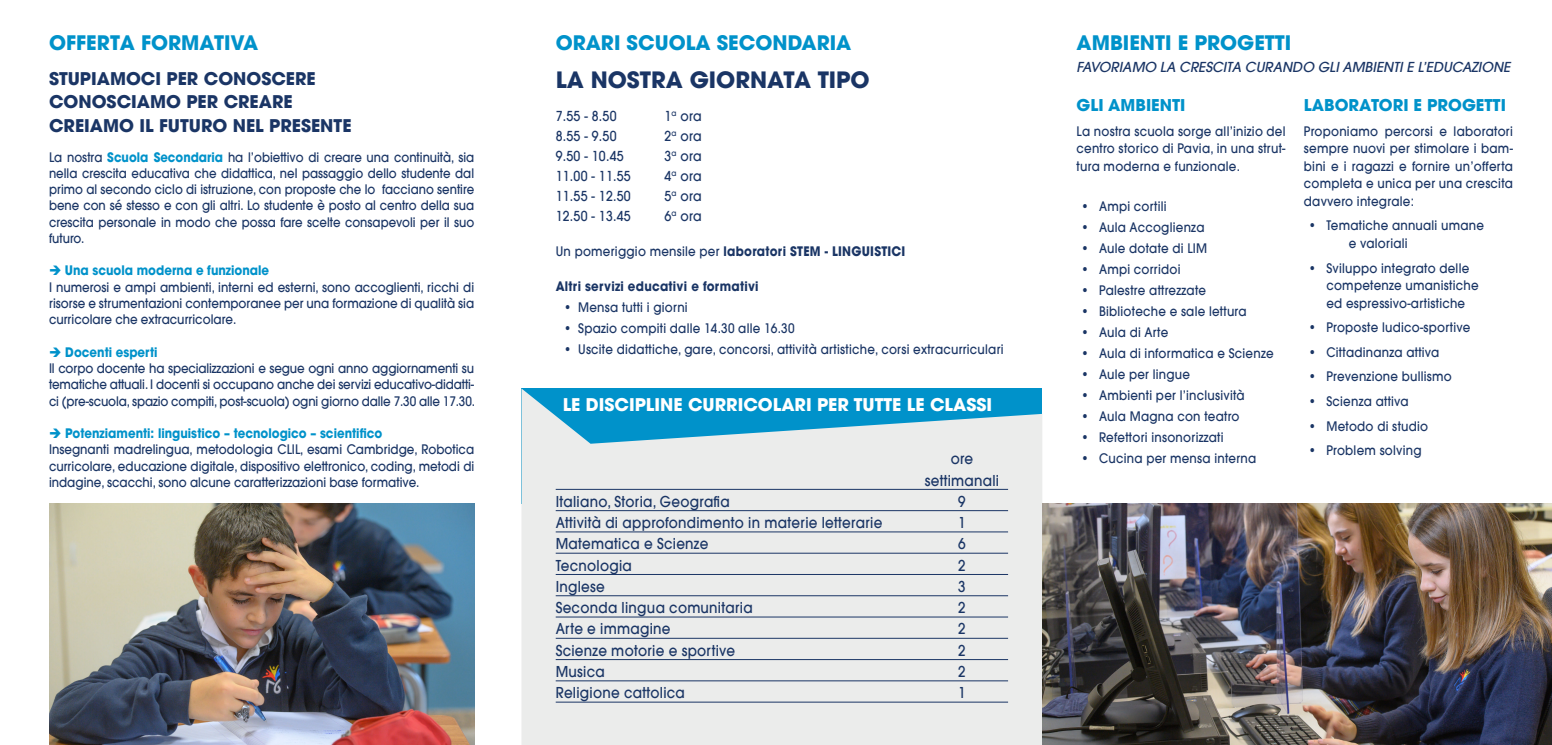
<style>
.page{position:relative;width:1552px;height:745px;background:#fff}
.page>*{position:absolute;margin:0;border:0;box-sizing:border-box;transform-origin:0 0}
.t1{font:700 22.5px "Avant Garde LT";color:#1a3565}
.t2{font:700 20px "Avant Garde LT";color:#0092ca}
.t3{font:700 17.5px/23.8px "Avant Garde LT";color:#1a3565}
.t4{font:700 17.5px "Avant Garde LT";color:#fff}
.t5{font:700 16.25px "Avant Garde LT";color:#0092ca}
.t6{font:500 15px/21.2px "Avant Garde LT";letter-spacing:.02em;color:#1a3565;text-align:center;scale:.9 1}
.t7{font:500 13.75px "Avant Garde LT";letter-spacing:.02em;color:#1a3565;scale:.9 1}
.t8{font:italic 500 13.75px "Avant Garde LT";color:#1a3565}
.t9{font:500 13.12px/17.5px "Avant Garde LT";letter-spacing:.02em;color:#1a3565;text-align:justify;scale:.9 1}
.t10{font:500 13.12px/16.2px "Avant Garde LT";color:#1a3565;scale:.9 1}
.t11{font:500 13.12px/16.2px "Avant Garde LT";letter-spacing:.02em;color:#1a3565;text-align:justify;scale:.89 1}
.t12{font:500 13.12px/16.2px "Avant Garde LT";letter-spacing:-.01em;color:#1a3565;scale:.9 1}
.t13{font:700 13.12px "Avant Garde LT";letter-spacing:.02em;color:#1a3565;scale:.9 1}
.s1{font-weight:700;color:#0092ca}
.s2{color:#0092ca}
.s3{font-weight:500}
</style>
<div class="page">
<svg style="left:521px;top:388px;width:521px;height:356px;background:#ccdee4"></svg>
<hr style="left:556px;top:488px;width:452px;height:1px;background:#1a3565">
<hr style="left:556px;top:510px;width:452px;height:1px;background:#1a3565">
<hr style="left:556px;top:531px;width:452px;height:1px;background:#1a3565">
<hr style="left:556px;top:552px;width:452px;height:1px;background:#1a3565">
<hr style="left:556px;top:573px;width:452px;height:1px;background:#1a3565">
<hr style="left:556px;top:595px;width:452px;height:1px;background:#1a3565">
<hr style="left:556px;top:616px;width:452px;height:1px;background:#1a3565">
<hr style="left:556px;top:637px;width:452px;height:1px;background:#1a3565">
<hr style="left:556px;top:658px;width:452px;height:1px;background:#1a3565">
<hr style="left:556px;top:680px;width:452px;height:1px;background:#1a3565">
<hr style="left:556px;top:701px;width:452px;height:1px;background:#1a3565">
<img style="left:1042px;top:503px;width:510px;height:241px">
<img style="left:49px;top:503px;width:425px;height:241px">
<h2 class="t2" style="left:49px;top:30px;width:211px">OFFERTA FORMATIVA</h2>
<h3 class="t3" style="left:49px;top:66px;width:304px">STUPIAMOCI PER CONOSCERE<br>CONOSCIAMO PER CREARE<br>CREIAMO IL FUTURO NEL PRESENTE</h3>
<p class="t11" style="left:49px;top:148px;width:479px">La nostra <span class="s1">Scuola Secondaria</span> ha l’obiettivo di creare una continuità, sia nella crescita educativa che didattica, nel passaggio dello studente dal primo al secondo ciclo di istruzione, con proposte che lo facciano sentire bene con sé stesso e con gli altri. Lo studente è posto al centro della sua crescita personale in modo che possa fare scelte consapevoli per il suo futuro.</p>
<p class="t10" style="left:49px;top:262px;width:474px"><span class="s2">➔</span> <span class="s1">Una scuola moderna e funzionale<br></span>I numerosi e ampi ambienti, interni ed esterni, sono accoglienti, ricchi di risorse e strumentazioni contemporanee per una formazione di qualità sia curricolare che extracurricolare.</p>
<p class="t12" style="left:49px;top:343px;width:475px"><span class="s2">➔</span> <span class="s1">Docenti esperti<br></span>Il corpo docente ha specializzazioni e segue ogni anno aggiornamenti su tematiche attuali. I docenti si occupano anche dei servizi educativo-didatti&shy;ci (pre-scuola, spazio compiti, post-scuola) ogni giorno dalle 7.30 alle 17.30.</p>
<p class="t10" style="left:49px;top:425px;width:474px"><span class="s2">➔</span> <span class="s1">Potenziamenti: linguistico – tecnologico – scientifico<br></span>Insegnanti madrelingua, metodologia CLIL, esami Cambridge, Robotica curricolare, educazione digitale, dispositivo elettronico, coding, metodi di indagine, scacchi, sono alcune caratterizzazioni base formative.</p>
<h2 class="t2" style="left:556px;top:30px;width:297px">ORARI SCUOLA SECONDARIA</h2>
<h1 class="t1" style="left:556px;top:65px;width:315px">LA NOSTRA GIORNATA TIPO</h1>
<p class="t7" style="left:556px;top:107px;width:69px">7.55 - 8.50</p>
<p class="t7" style="left:664px;top:107px;width:43px">1<sup>a</sup> ora</p>
<p class="t7" style="left:556px;top:127px;width:69px">8.55 - 9.50</p>
<p class="t7" style="left:664px;top:127px;width:43px">2<sup>a</sup> ora</p>
<p class="t7" style="left:556px;top:147px;width:77px">9.50 - 10.45</p>
<p class="t7" style="left:664px;top:147px;width:43px">3<sup>a</sup> ora</p>
<p class="t7" style="left:556px;top:167px;width:85px">11.00 - 11.55</p>
<p class="t7" style="left:664px;top:167px;width:43px">4<sup>a</sup> ora</p>
<p class="t7" style="left:556px;top:187px;width:85px">11.55 - 12.50</p>
<p class="t7" style="left:664px;top:187px;width:43px">5<sup>a</sup> ora</p>
<p class="t7" style="left:556px;top:207px;width:85px">12.50 - 13.45</p>
<p class="t7" style="left:664px;top:207px;width:43px">6<sup>a</sup> ora</p>
<p class="t13" style="left:556px;top:242px;width:390px"><span class="s3">Un pomeriggio mensile per</span> laboratori STEM - LINGUISTICI</p>
<p class="t13" style="left:556px;top:277px;width:227px">Altri servizi educativi e formativi</p>
<p class="t9" style="left:564px;top:298px;width:139px">• Mensa tutti i giorni</p>
<p class="t9" style="left:564px;top:319px;width:258px">• Spazio compiti dalle 14.30 alle 16.30</p>
<p class="t9" style="left:564px;top:340px;width:490px">• Uscite didattiche, gare, concorsi, attività artistiche, corsi extracurriculari</p>
<h3 class="t4" style="left:563px;top:393px;width:431px">LE DISCIPLINE CURRICOLARI PER TUTTE LE CLASSI</h3>
<p class="t6" style="left:925px;top:448px;width:84px">ore settimanali</p>
<p class="t6" style="left:556px;top:490px;width:195px">Italiano, Storia, Geografia</p>
<p class="t6" style="left:958px;top:490px;width:10px">9</p>
<p class="t6" style="left:556px;top:511px;width:364px">Attività di approfondimento in materie letterarie</p>
<p class="t6" style="left:958px;top:511px;width:10px">1</p>
<p class="t6" style="left:556px;top:533px;width:171px">Matematica e Scienze</p>
<p class="t6" style="left:958px;top:533px;width:10px">6</p>
<p class="t6" style="left:556px;top:554px;width:86px">Tecnologia</p>
<p class="t6" style="left:958px;top:554px;width:10px">2</p>
<p class="t6" style="left:556px;top:575px;width:56px">Inglese</p>
<p class="t6" style="left:958px;top:575px;width:10px">3</p>
<p class="t6" style="left:556px;top:596px;width:220px">Seconda lingua comunitaria</p>
<p class="t6" style="left:958px;top:596px;width:10px">2</p>
<p class="t6" style="left:556px;top:618px;width:129px">Arte e immagine</p>
<p class="t6" style="left:958px;top:618px;width:10px">2</p>
<p class="t6" style="left:556px;top:639px;width:201px">Scienze motorie e sportive</p>
<p class="t6" style="left:958px;top:639px;width:10px">2</p>
<p class="t6" style="left:556px;top:660px;width:56px">Musica</p>
<p class="t6" style="left:958px;top:660px;width:10px">2</p>
<p class="t6" style="left:556px;top:681px;width:145px">Religione cattolica</p>
<p class="t6" style="left:958px;top:681px;width:10px">1</p>
<h2 class="t2" style="left:1077px;top:30px;width:216px">AMBIENTI E PROGETTI</h2>
<p class="t8" style="left:1077px;top:58px;width:435px">FAVORIAMO LA CRESCITA CURANDO GLI AMBIENTI E L’EDUCAZIONE</p>
<p class="t5" style="left:1077px;top:94px;width:110px">GLI AMBIENTI</p>
<p class="t9" style="left:1077px;top:122px;width:234px">La nostra scuola sorge all’inizio del centro storico di Pavia, in una strut&shy;tura moderna e funzionale.</p>
<p class="t9" style="left:1081px;top:197px;width:96px">• Ampi cortili</p>
<p class="t9" style="left:1081px;top:218px;width:138px">• Aula Accoglienza</p>
<p class="t9" style="left:1081px;top:239px;width:141px">• Aule dotate di LIM</p>
<p class="t9" style="left:1081px;top:260px;width:112px">• Ampi corridoi</p>
<p class="t9" style="left:1081px;top:281px;width:140px">• Palestre attrezzate</p>
<p class="t9" style="left:1081px;top:302px;width:185px">• Biblioteche e sale lettura</p>
<p class="t9" style="left:1081px;top:323px;width:98px">• Aula di Arte</p>
<p class="t9" style="left:1081px;top:344px;width:215px">• Aula di informatica e Scienze</p>
<p class="t9" style="left:1081px;top:365px;width:122px">• Aule per lingue</p>
<p class="t9" style="left:1081px;top:386px;width:183px">• Ambienti per l’inclusività</p>
<p class="t9" style="left:1081px;top:407px;width:177px">• Aula Magna con teatro</p>
<p class="t9" style="left:1081px;top:428px;width:160px">• Refettori insonorizzati</p>
<p class="t9" style="left:1081px;top:449px;width:196px">• Cucina per mensa interna</p>
<p class="t5" style="left:1304px;top:94px;width:203px">LABORATORI E PROGETTI</p>
<p class="t9" style="left:1304px;top:122px;width:234px">Proponiamo percorsi e laboratori sempre nuovi per stimolare i bam&shy;bini e i ragazzi e fornire un’offerta completa e unica per una crescita davvero integrale:</p>
<p class="t9" style="left:1349px;top:217px;width:152px;text-indent:-40px">• Tematiche annuali umane e valoriali</p>
<p class="t9" style="left:1326px;top:259px;width:171px;text-align:left;text-indent:-18px">• Sviluppo integrato delle competenze umanistiche ed espressivo-artistiche</p>
<p class="t9" style="left:1309px;top:318px;width:181px">• Proposte ludico-sportive</p>
<p class="t9" style="left:1309px;top:343px;width:147px">• Cittadinanza attiva</p>
<p class="t9" style="left:1309px;top:367px;width:160px">• Prevenzione bullismo</p>
<p class="t9" style="left:1309px;top:392px;width:112px">• Scienza attiva</p>
<p class="t9" style="left:1309px;top:417px;width:134px">• Metodo di studio</p>
<p class="t9" style="left:1309px;top:441px;width:127px">• Problem solving</p>
</div>
